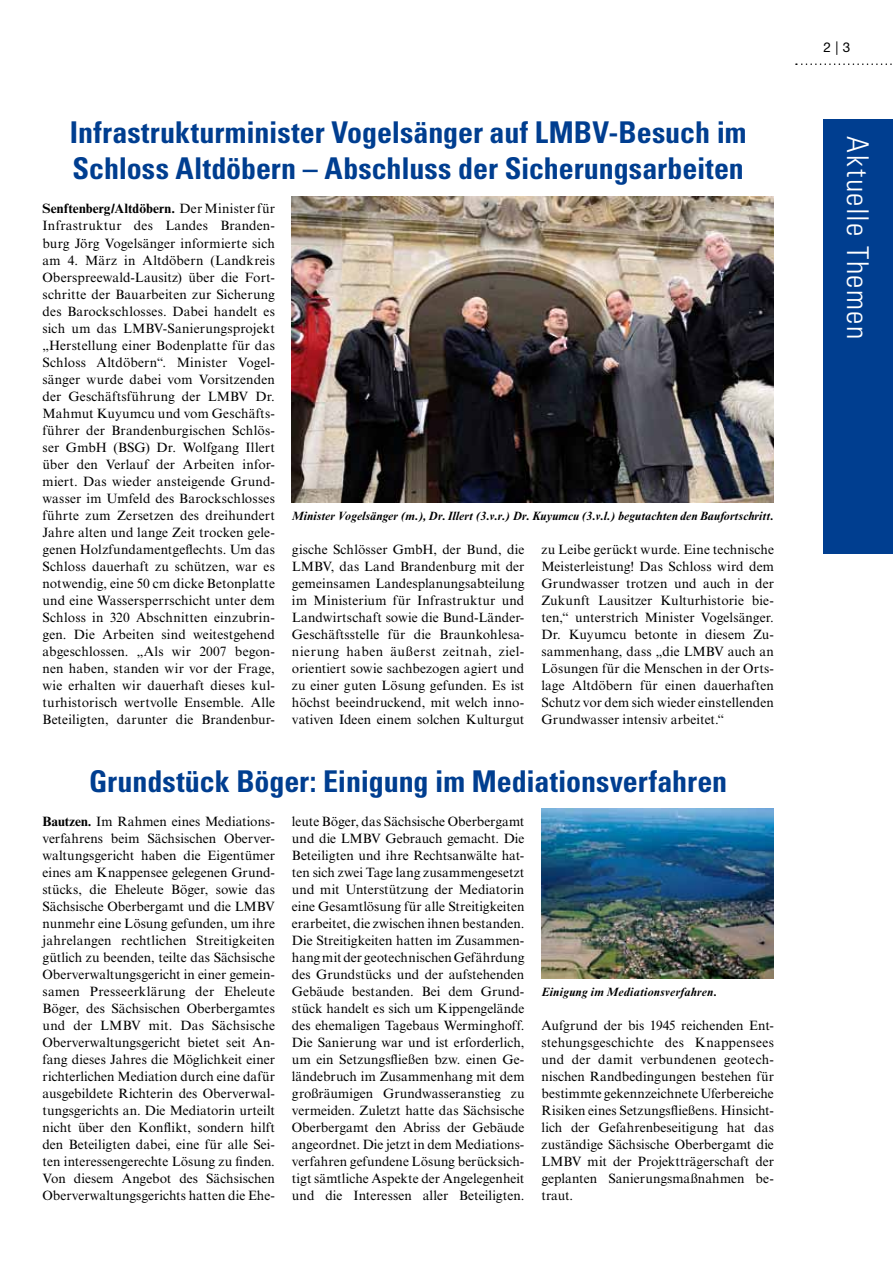
<style>
.page{position:relative;width:893px;height:1263px;background:#fff}
.page>*{position:absolute;margin:0;border:0;box-sizing:border-box;transform-origin:0 0}
.t1{font:700 condensed 30px/36px "Univers LT Std";letter-spacing:-.005em;color:#003e90}
.t2{font:300 condensed 30px "Univers LT Std";letter-spacing:.045em;color:#fff}
.t3{font:13.5px/17px "Times New Roman MT Std";letter-spacing:.005em;color:#000;text-align:justify}
.t4{font:13.5px "Helvetica Neue LT Std";color:#000}
.t5{font:italic 700 12px "Times New Roman MT Std";letter-spacing:.005em;color:#000}
.s1{font-weight:700}
</style>
<div class="page">
<svg style="left:796px;top:63px;width:96px;height:2px"></svg>
<div style="left:823px;top:119px;width:70px;height:435px;background:#003e90"></div>
<img style="left:292px;top:196px;width:482px;height:307px">
<img style="left:541px;top:809px;width:233px;height:170px">
<h1 class="t1" style="left:70px;top:115px;width:678px">Infrastrukturminister Vogelsänger auf LMBV-Besuch im<br>Schloss Altdöbern – Abschluss der Sicherungsarbeiten</h1>
<p class="t3" style="left:43px;top:200px;width:234px"><span class="s1">Senftenberg/Altdöbern.</span> Der Minister für Infrastruktur des Landes Branden&shy;burg Jörg Vogelsänger informierte sich am 4. März in Altdöbern (Landkreis Oberspreewald-Lausitz) über die Fort&shy;schritte der Bauarbeiten zur Sicherung des Barockschlosses. Dabei handelt es sich um das LMBV-Sanierungsprojekt „Herstellung einer Bodenplatte für das Schloss Altdöbern“. Minister Vogel&shy;sänger wurde dabei vom Vorsitzenden der Geschäftsführung der LMBV Dr.<br>Mahmut Kuyumcu und vom Geschäfts&shy;führer der Brandenburgischen Schlös&shy;ser GmbH (BSG) Dr. Wolfgang Illert über den Verlauf der Arbeiten infor&shy;miert. Das wieder ansteigende Grund&shy;wasser im Umfeld des Barockschlosses führte zum Zersetzen des dreihundert Jahre alten und lange Zeit trocken gele&shy;genen Holzfundamentgeflechts. Um das Schloss dauerhaft zu schützen, war es notwendig, eine 50 cm dicke Betonplatte und eine Wassersperrschicht unter dem Schloss in 320 Abschnitten einzubrin&shy;gen. Die Arbeiten sind weitestgehend abgeschlossen. „Als wir 2007 begon&shy;nen haben, standen wir vor der Frage, wie erhalten wir dauerhaft dieses kul&shy;turhistorisch wertvolle Ensemble. Alle Beteiligten, darunter die Brandenbur-</p>
<p class="t5" style="left:292px;top:508px;width:483px">Minister Vogelsänger (m.), Dr. Illert (3.v.r.) Dr. Kuyumcu (3.v.l.) begutachten den Baufortschritt.</p>
<p class="t3" style="left:292px;top:541px;width:234px">gische Schlösser GmbH, der Bund, die LMBV, das Land Brandenburg mit der gemeinsamen Landesplanungsabteilung im Ministerium für Infrastruktur und Landwirtschaft sowie die Bund-Länder-Geschäftsstelle für die Braunkohlesa&shy;nierung haben äußerst zeitnah, ziel&shy;orientiert sowie sachbezogen agiert und zu einer guten Lösung gefunden. Es ist höchst beeindruckend, mit welch inno&shy;vativen Ideen einem solchen Kulturgut</p>
<p class="t3" style="left:541px;top:541px;width:234px">zu Leibe gerückt wurde. Eine technische Meisterleistung! Das Schloss wird dem Grundwasser trotzen und auch in der Zukunft Lausitzer Kulturhistorie bie&shy;ten,“ unterstrich Minister Vogelsänger.<br>Dr. Kuyumcu betonte in diesem Zu&shy;sammenhang, dass „die LMBV auch an Lösungen für die Menschen in der Orts&shy;lage Altdöbern für einen dauerhaften Schutz vor dem sich wieder einstellenden Grundwasser intensiv arbeitet.“</p>
<h1 class="t1" style="left:89px;top:763px;width:640px">Grundstück Böger: Einigung im Mediationsverfahren</h1>
<p class="t3" style="left:43px;top:813px;width:234px"><span class="s1">Bautzen.</span> Im Rahmen eines Mediations&shy;verfahrens beim Sächsischen Oberver&shy;waltungsgericht haben die Eigentümer eines am Knappensee gelegenen Grund&shy;stücks, die Eheleute Böger, sowie das Sächsische Oberbergamt und die LMBV nunmehr eine Lösung gefunden, um ihre jahrelangen rechtlichen Streitigkeiten gütlich zu beenden, teilte das Sächsische Oberverwaltungsgericht in einer gemein&shy;samen Presseerklärung der Eheleute Böger, des Sächsischen Oberbergamtes und der LMBV mit. Das Sächsische Oberverwaltungsgericht bietet seit An&shy;fang dieses Jahres die Möglichkeit einer richterlichen Mediation durch eine dafür ausgebildete Richterin des Oberverwal&shy;tungsgerichts an. Die Mediatorin urteilt nicht über den Konflikt, sondern hilft den Beteiligten dabei, eine für alle Sei&shy;ten interessengerechte Lösung zu finden.<br>Von diesem Angebot des Sächsischen Oberverwaltungsgerichts hatten die Ehe-</p>
<p class="t3" style="left:292px;top:813px;width:234px">leute Böger, das Sächsische Oberbergamt und die LMBV Gebrauch gemacht. Die Beteiligten und ihre Rechtsanwälte hat&shy;ten sich zwei Tage lang zusammengesetzt und mit Unterstützung der Mediatorin eine Gesamtlösung für alle Streitigkeiten erarbeitet, die zwischen ihnen bestanden.<br>Die Streitigkeiten hatten im Zusammen&shy;hang mit der geotechnischen Gefährdung des Grundstücks und der aufstehenden Gebäude bestanden. Bei dem Grund&shy;stück handelt es sich um Kippengelände des ehemaligen Tagebaus Werminghoff.<br>Die Sanierung war und ist erforderlich, um ein Setzungsfließen bzw. einen Ge&shy;ländebruch im Zusammenhang mit dem großräumigen Grundwasseranstieg zu vermeiden. Zuletzt hatte das Sächsische Oberbergamt den Abriss der Gebäude angeordnet. Die jetzt in dem Mediations&shy;verfahren gefundene Lösung berücksich&shy;tigt sämtliche Aspekte der Angelegenheit und die Interessen aller Beteiligten.</p>
<p class="t5" style="left:541px;top:985px;width:177px">Einigung im Mediationsverfahren.</p>
<p class="t3" style="left:541px;top:1017px;width:234px">Aufgrund der bis 1945 reichenden Ent&shy;stehungsgeschichte des Knappensees und der damit verbundenen geotech&shy;nischen Randbedingungen bestehen für bestimmte gekennzeichnete Uferbereiche Risiken eines Setzungsfließens. Hinsicht&shy;lich der Gefahrenbeseitigung hat das zuständige Sächsische Oberbergamt die LMBV mit der Projektträgerschaft der geplanten Sanierungsmaßnahmen be&shy;traut.</p>
<p class="t4" style="left:823px;top:39px;width:29px">2 | 3</p>
<h1 class="t2" style="left:876px;top:136px;width:205px;rotate:90deg">Aktuelle Themen</h1>
</div>
